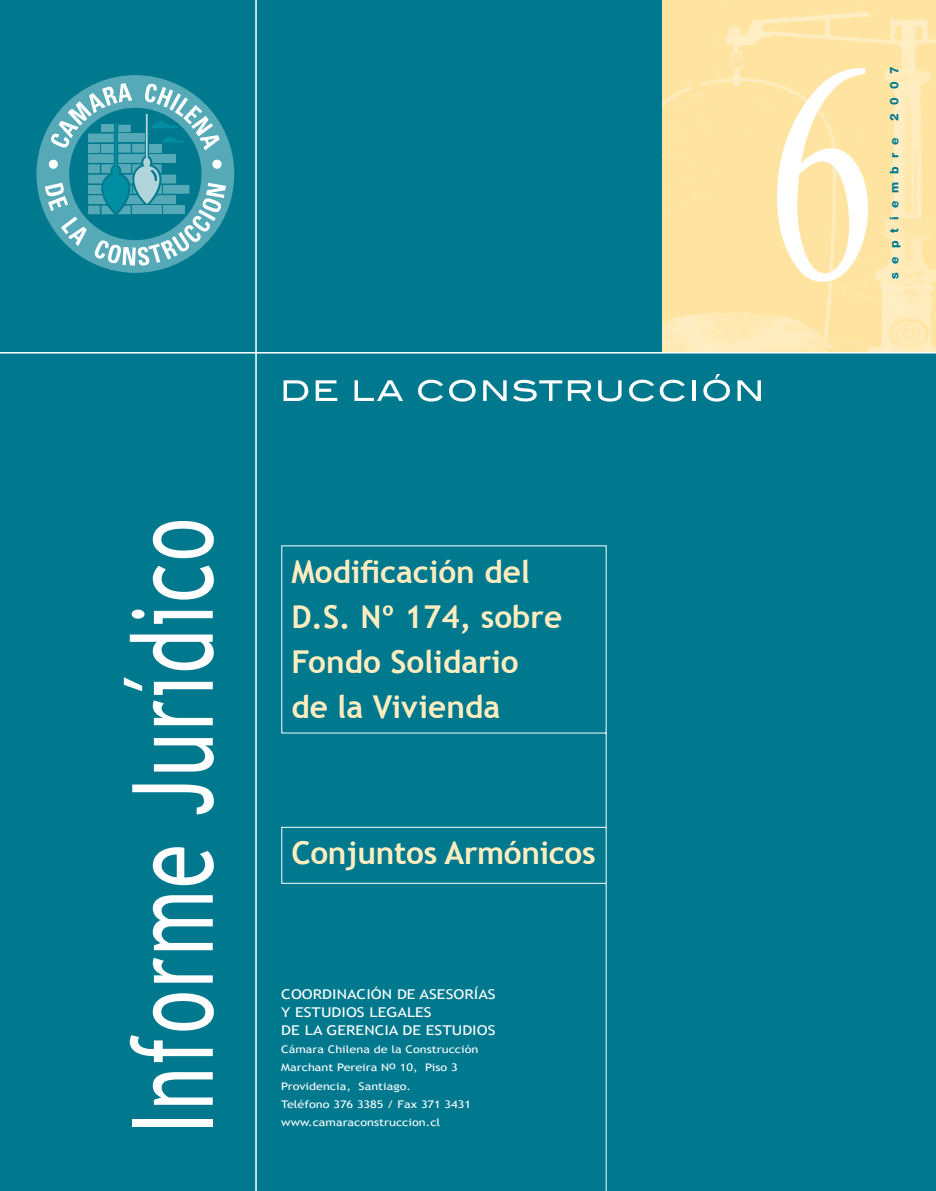
<style>
.page{position:relative;width:936px;height:1191px;background:#fff}
.page>*{position:absolute;margin:0;border:0;box-sizing:border-box;transform-origin:0 0}
.t1{font:310.5px "Times New Roman";color:#fff;scale:.7 1}
.t2{font:112.5px "Trebuchet MS";letter-spacing:.03em;color:#fff;scale:.7 1}
.t3{font:700 31.5px/45px "Trebuchet MS";color:#ffedbf}
.t4{font:13.5px/18.3px "Trebuchet MS";color:#fff;scale:1.2 1}
.t5{font:800 12px "Helvetica Neue";letter-spacing:.675em;color:#00798f}
.t6{font:10.5px/18.3px "Trebuchet MS";color:#fff;scale:1.2 1}
</style>
<div class="page">
<div style="left:0;top:0;width:935px;height:1191px;background:#00798f"></div>
<img style="left:662px;top:0;width:273px;height:352px">
<hr style="left:0;top:352px;width:935px;height:1px;background:#fff">
<hr style="left:255px;top:0;width:2px;height:1191px;background:#fff">
<svg style="left:283px;top:380px;width:25px;height:21px"></svg>
<svg style="left:315px;top:380px;width:22px;height:21px"></svg>
<svg style="left:354px;top:380px;width:49px;height:21px"></svg>
<svg style="left:418px;top:380px;width:25px;height:21px"></svg>
<svg style="left:449px;top:380px;width:26px;height:21px"></svg>
<svg style="left:483px;top:380px;width:23px;height:21px"></svg>
<svg style="left:513px;top:380px;width:78px;height:21px"></svg>
<svg style="left:598px;top:380px;width:23px;height:21px"></svg>
<svg style="left:629px;top:380px;width:55px;height:21px"></svg>
<hr style="left:692px;top:380px;width:3px;height:21px;background:#fff">
<svg style="left:703px;top:374px;width:26px;height:27px"></svg>
<svg style="left:737px;top:380px;width:23px;height:21px"></svg>
<div style="left:36px;top:75px;width:198px;height:198px;background:#56aab8;border-radius:50%"></div>
<svg style="left:49px;top:83px;width:83px;height:65px"></svg>
<svg style="left:45px;top:183px;width:42px;height:63px"></svg>
<div style="left:69px;top:108px;width:132px;height:132px;background:#00798f;border-radius:50%"></div>
<div style="left:49px;top:160px;width:9px;height:9px;background:#fff;border-radius:50%"></div>
<div style="left:212px;top:160px;width:9px;height:9px;background:#fff;border-radius:50%"></div>
<div style="left:88px;top:195px;width:24px;height:9px;background:#56aab8"></div>
<div style="left:88px;top:185px;width:24px;height:9px;background:#56aab8"></div>
<div style="left:88px;top:175px;width:28px;height:8px;background:#56aab8"></div>
<div style="left:88px;top:205px;width:12px;height:9px;background:#56aab8"></div>
<div style="left:149px;top:154px;width:27px;height:9px;background:#56aab8"></div>
<div style="left:118px;top:154px;width:27px;height:9px;background:#56aab8"></div>
<div style="left:88px;top:154px;width:26px;height:9px;background:#56aab8"></div>
<div style="left:88px;top:164px;width:12px;height:9px;background:#56aab8"></div>
<div style="left:88px;top:144px;width:12px;height:9px;background:#56aab8"></div>
<div style="left:101px;top:144px;width:13px;height:9px;background:#56aab8"></div>
<div style="left:88px;top:133px;width:26px;height:9px;background:#56aab8"></div>
<div style="left:101px;top:125px;width:13px;height:7px;background:#56aab8"></div>
<div style="left:132px;top:144px;width:13px;height:9px;background:#56aab8"></div>
<div style="left:118px;top:144px;width:13px;height:9px;background:#56aab8"></div>
<div style="left:118px;top:133px;width:27px;height:9px;background:#56aab8"></div>
<div style="left:118px;top:125px;width:13px;height:7px;background:#56aab8"></div>
<div style="left:149px;top:144px;width:12px;height:9px;background:#56aab8"></div>
<div style="left:141px;top:156px;width:11px;height:13px;border:4px solid #00798f;border-radius:50%"></div>
<svg style="left:144px;top:83px;width:76px;height:67px"></svg>
<hr style="left:115px;top:123px;width:2px;height:44px;background:#008fa2">
<hr style="left:146px;top:114px;width:2px;height:44px;background:#b2d4db">
<div style="left:143px;top:158px;width:7px;height:9px;background:#b2d4db;border-radius:50%"></div>
<svg style="left:93px;top:162px;width:133px;height:104px"></svg>
<svg style="left:281px;top:545px;width:326px;height:646px"></svg>
<div style="left:281px;top:827px;width:325px;height:56px;border:1px solid #fff"></div>
<h2 class="t2" style="left:107px;top:1134px;width:881px;rotate:-90deg">Informe Jurídico</h2>
<h3 class="t3" style="left:291px;top:549px;width:272px">Modificación del<br>D.S. Nº 174, sobre<br>Fondo Solidario de la Vivienda</h3>
<h3 class="t3" style="left:291px;top:830px;width:306px">Conjuntos Armónicos</h3>
<p class="t4" style="left:281px;top:984px;width:180px">COORDINACIÓN DE ASESORÍAS<br>Y ESTUDIOS LEGALES<br>DE LA GERENCIA DE ESTUDIOS</p>
<p class="t6" style="left:281px;top:1040px;width:166px">Cámara Chilena de la Construcción<br>Marchant Pereira No 10, Piso 3<br>Providencia, Santiago.<br>Teléfono 376 3385 / Fax 371 3431 www.camaraconstruccion.cl</p>
<h1 class="t1" style="left:767px;top:-35px;width:157px">6</h1>
<p class="t5" style="left:886px;top:121px;width:56px;rotate:-90deg">2007</p>
<p class="t5" style="left:886px;top:279px;width:142px;rotate:-90deg">septiembre</p>
</div>
